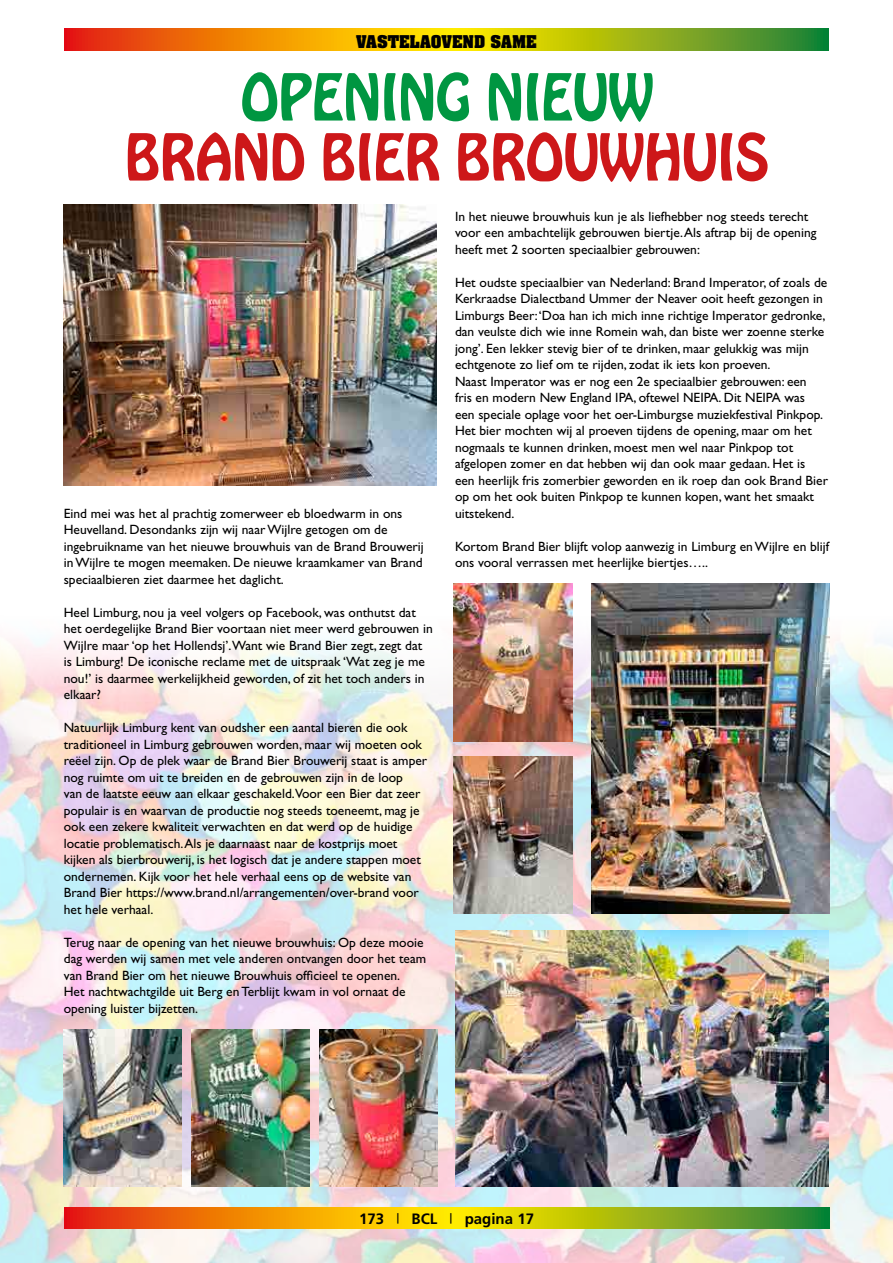
<style>
.page{position:relative;width:893px;height:1263px;background:#fff}
.page>*{position:absolute;margin:0;border:0;box-sizing:border-box;transform-origin:0 0}
.t1{font:57px "Hobo Std";color:#cd1719;scale:.93 1}
.t2{font:57px "Hobo Std";color:#009641;scale:.93 1}
.t3{font:700 15px "Aachen Std";color:#000}
.t4{font:700 15px "Frutiger LT Std";color:#000}
.t5{font:13.5px/16.5px "Gill Sans Std";color:#000}
</style>
<div class="page">
<img style="left:0;top:600px;width:893px;height:663px">
<img style="left:191px;top:1029px;width:119px;height:157px">
<img style="left:64px;top:1029px;width:118px;height:157px">
<img style="left:320px;top:1029px;width:118px;height:157px">
<img style="left:455px;top:930px;width:373px;height:256px">
<img style="left:64px;top:204px;width:373px;height:281px">
<img style="left:591px;top:584px;width:238px;height:330px">
<img style="left:454px;top:756px;width:118px;height:158px">
<img style="left:454px;top:584px;width:118px;height:157px">
<svg style="left:64px;top:29px;width:765px;height:21px;background:#c59f0e"></svg>
<svg style="left:64px;top:1208px;width:765px;height:21px;background:#c59f0e"></svg>
<p class="t3" style="left:356px;top:31px;width:182px">VASTELAOVEND SAME</p>
<h1 class="t2" style="left:241px;top:58px;width:445px">OPENING NIEUW</h1>
<h1 class="t1" style="left:125px;top:118px;width:694px">BRAND BIER BROUWHUIS</h1>
<p class="t5" style="left:64px;top:505px;width:362px">Eind mei was het al prachtig zomerweer eb bloedwarm in ons Heuvelland. Desondanks zijn wij naar Wijlre getogen om de ingebruikname van het nieuwe brouwhuis van de Brand Brouwerij in Wijlre te mogen meemaken. De nieuwe kraamkamer van Brand speciaalbieren ziet daarmee het daglicht.</p>
<p class="t5" style="left:64px;top:604px;width:371px">Heel Limburg, nou ja veel volgers op Facebook, was onthutst dat het oerdegelijke Brand Bier voortaan niet meer werd gebrouwen in Wijlre maar ‘op het Hollendsj’.Want wie Brand Bier zegt, zegt dat is Limburg! De iconische reclame met de uitspraak ‘Wat zeg je me nou!’ is daarmee werkelijkheid geworden, of zit het toch anders in elkaar?</p>
<p class="t5" style="left:64px;top:720px;width:365px">Natuurlijk Limburg kent van oudsher een aantal bieren die ook traditioneel in Limburg gebrouwen worden, maar wij moeten ook reëel zijn. Op de plek waar de Brand Bier Brouwerij staat is amper nog ruimte om uit te breiden en de gebrouwen zijn in de loop<br>van de laatste eeuw aan elkaar geschakeld.Voor een Bier dat zeer populair is en waarvan de productie nog steeds toeneemt, mag je ook een zekere kwaliteit verwachten en dat werd op de huidige locatie problematisch. Als je daarnaast naar de kostprijs moet kijken als bierbrouwerij, is het logisch dat je andere stappen moet ondernemen. Kijk voor het hele verhaal eens op de website van Brand Bier https://www.brand.nl/arrangementen/over-brand voor het hele verhaal.</p>
<p class="t5" style="left:64px;top:934px;width:364px">Terug naar de opening van het nieuwe brouwhuis: Op deze mooie dag werden wij samen met vele anderen ontvangen door het team van Brand Bier om het nieuwe Brouwhuis officieel te openen.<br>Het nachtwachtgilde uit Berg en Terblijt kwam in vol ornaat de opening luister bijzetten.</p>
<p class="t5" style="left:455px;top:208px;width:363px">In het nieuwe brouwhuis kun je als liefhebber nog steeds terecht voor een ambachtelijk gebrouwen biertje. Als aftrap bij de opening heeft met 2 soorten speciaalbier gebrouwen:</p>
<p class="t5" style="left:455px;top:274px;width:374px">Het oudste speciaalbier van Nederland: Brand Imperator, of zoals de Kerkraadse Dialectband Ummer der Neaver ooit heeft gezongen in Limburgs Beer: ‘Doa han ich mich inne richtige Imperator gedronke, dan veulste dich wie inne Romein wah, dan biste wer zoenne sterke jong’. Een lekker stevig bier of te drinken, maar gelukkig was mijn echtgenote zo lief om te rijden, zodat ik iets kon proeven.<br>Naast Imperator was er nog een 2e speciaalbier gebrouwen: een<br>fris en modern New England IPA, oftewel NEIPA. Dit NEIPA was een speciale oplage voor het oer-Limburgse muziekfestival Pinkpop.<br>Het bier mochten wij al proeven tijdens de opening, maar om het nogmaals te kunnen drinken, moest men wel naar Pinkpop tot afgelopen zomer en dat hebben wij dan ook maar gedaan. Het is een heerlijk fris zomerbier geworden en ik roep dan ook Brand Bier op om het ook buiten Pinkpop te kunnen kopen, want het smaakt uitstekend.</p>
<p class="t5" style="left:455px;top:538px;width:376px">Kortom Brand Bier blijft volop aanwezig in Limburg en Wijlre en blijf ons vooral verrassen met heerlijke biertjes…..</p>
<p class="t4" style="left:359px;top:1209px;width:176px">173 <sup>|</sup> BCL <sup>|</sup> pagina 17</p>
</div>
